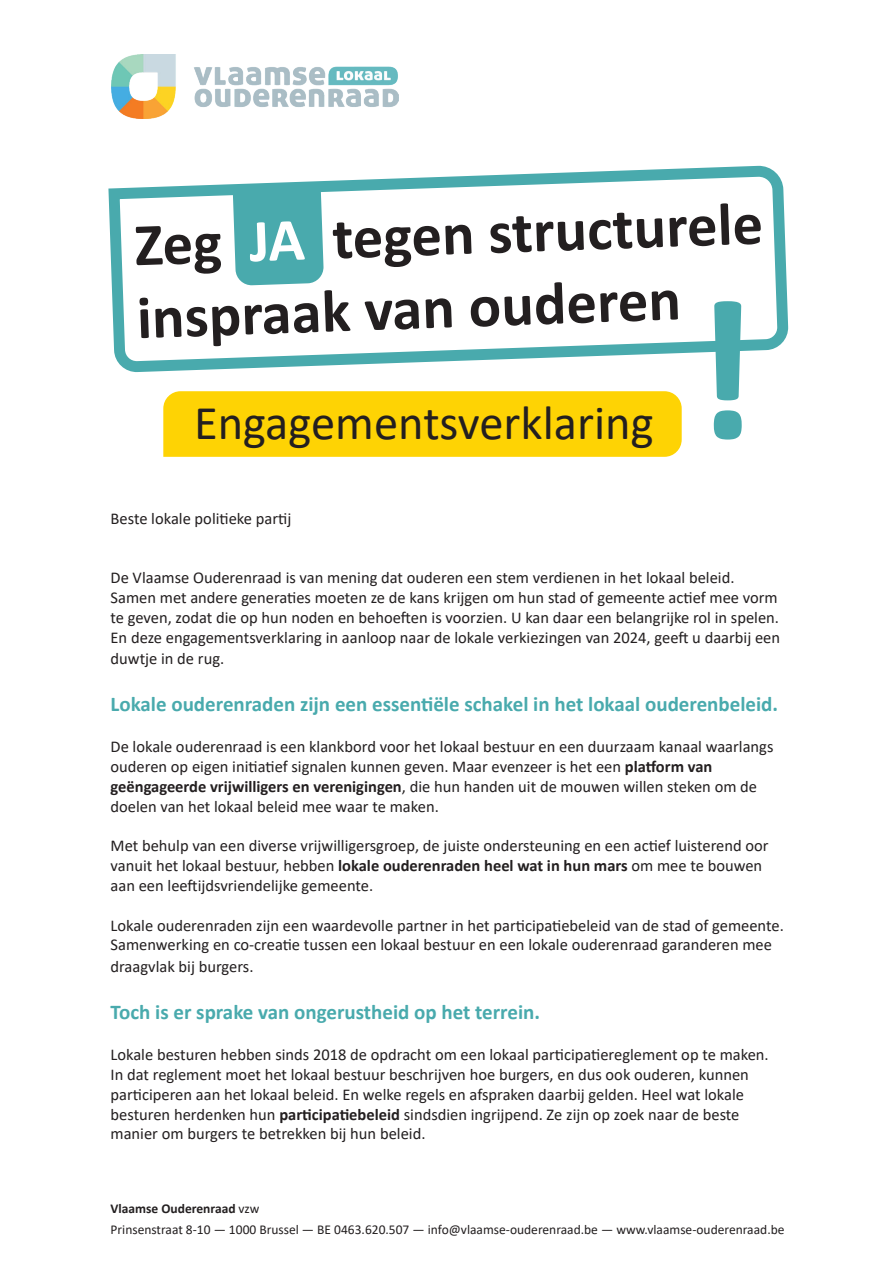
<style>
.page{position:relative;width:893px;height:1263px;background:#fff}
.page>*{position:absolute;margin:0;border:0;box-sizing:border-box;transform-origin:0 0}
.t1{font:700 202.5px "Calibri";color:#49aaad}
.t2{font:700 60.75px/72.9px "Calibri";color:#231f20}
.t3{font:48.6px "Calibri";color:#231f20}
.t4{font:700 21px "Calibri";color:#49aaad}
.t5{font:16.5px/19.8px "Calibri";color:#231f20}
.t6{font:13.5px/21.6px "Calibri";color:#231f20}
.s1{color:#fff}
.s2{font-weight:700}
</style>
<div class="page">
<div style="left:163px;top:391px;width:519px;height:66px;background:#fed304"></div>
<svg style="left:108px;top:168px;width:680px;height:203px"></svg>
<img style="left:112px;top:54px;width:286px;height:64px">
<h2 class="t2" style="left:133px;top:208px;width:630px;rotate:-2deg">Zeg <span class="s1">JA</span> tegen structurele inspraak van ouderen</h2>
<h1 class="t1" style="left:691px;top:228px;width:68px">!</h1>
<h3 class="t3" style="left:194px;top:389px;width:461px">Engagementsverklaring</h3>
<p class="t5" style="left:111px;top:508px;width:182px">Beste lokale politieke partij</p>
<p class="t5" style="left:111px;top:567px;width:671px">De Vlaamse Ouderenraad is van mening dat ouderen een stem verdienen in het lokaal beleid.<br>Samen met andere generaties moeten ze de kans krijgen om hun stad of gemeente actief mee vorm te geven, zodat die op hun noden en behoeften is voorzien. U kan daar een belangrijke rol in spelen.<br>En deze engagementsverklaring in aanloop naar de lokale verkiezingen van 2024, geeft u daarbij een</p>
<p class="t5" style="left:111px;top:648px;width:115px">duwtje in de rug.</p>
<p class="t4" style="left:111px;top:689px;width:669px">Lokale ouderenraden zijn een essentiële schakel in het lokaal ouderenbeleid.</p>
<p class="t5" style="left:111px;top:736px;width:664px">De lokale ouderenraad is een klankbord voor het lokaal bestuur en een duurzaam kanaal waarlangs ouderen op eigen initiatief signalen kunnen geven. Maar evenzeer is het een <span class="s2">platform van geëngageerde vrijwilligers en verenigingen</span>, die hun handen uit de mouwen willen steken om de doelen van het lokaal beleid mee waar te maken.</p>
<p class="t5" style="left:111px;top:835px;width:660px">Met behulp van een diverse vrijwilligersgroep, de juiste ondersteuning en een actief luisterend oor vanuit het lokaal bestuur, hebben <span class="s2">lokale ouderenraden heel wat in hun mars</span> om mee te bouwen aan een leeftijdsvriendelijke gemeente.</p>
<p class="t5" style="left:111px;top:915px;width:675px">Lokale ouderenraden zijn een waardevolle partner in het participatiebeleid van de stad of gemeente.<br>Samenwerking en co-creatie tussen een lokaal bestuur en een lokale ouderenraad garanderen mee</p>
<p class="t5" style="left:111px;top:956px;width:144px">draagvlak bij burgers.</p>
<p class="t4" style="left:111px;top:997px;width:431px">Toch is er sprake van ongerustheid op het terrein.</p>
<p class="t5" style="left:111px;top:1044px;width:660px">Lokale besturen hebben sinds 2018 de opdracht om een lokaal participatiereglement op te maken.<br>In dat reglement moet het lokaal bestuur beschrijven hoe burgers, en dus ook ouderen, kunnen participeren aan het lokaal beleid. En welke regels en afspraken daarbij gelden. Heel wat lokale besturen herdenken hun <span class="s2">participatiebeleid</span> sindsdien ingrijpend. Ze zijn op zoek naar de beste manier om burgers te betrekken bij hun beleid.</p>
<p class="t6" style="left:111px;top:1197px;width:675px"><span class="s2">Vlaamse Ouderenraad</span> vzw<br>Prinsenstraat 8-10 — 1000 Brussel — BE 0463.620.507 — info@vlaamse-ouderenraad.be — www.vlaamse-ouderenraad.be</p>
</div>
